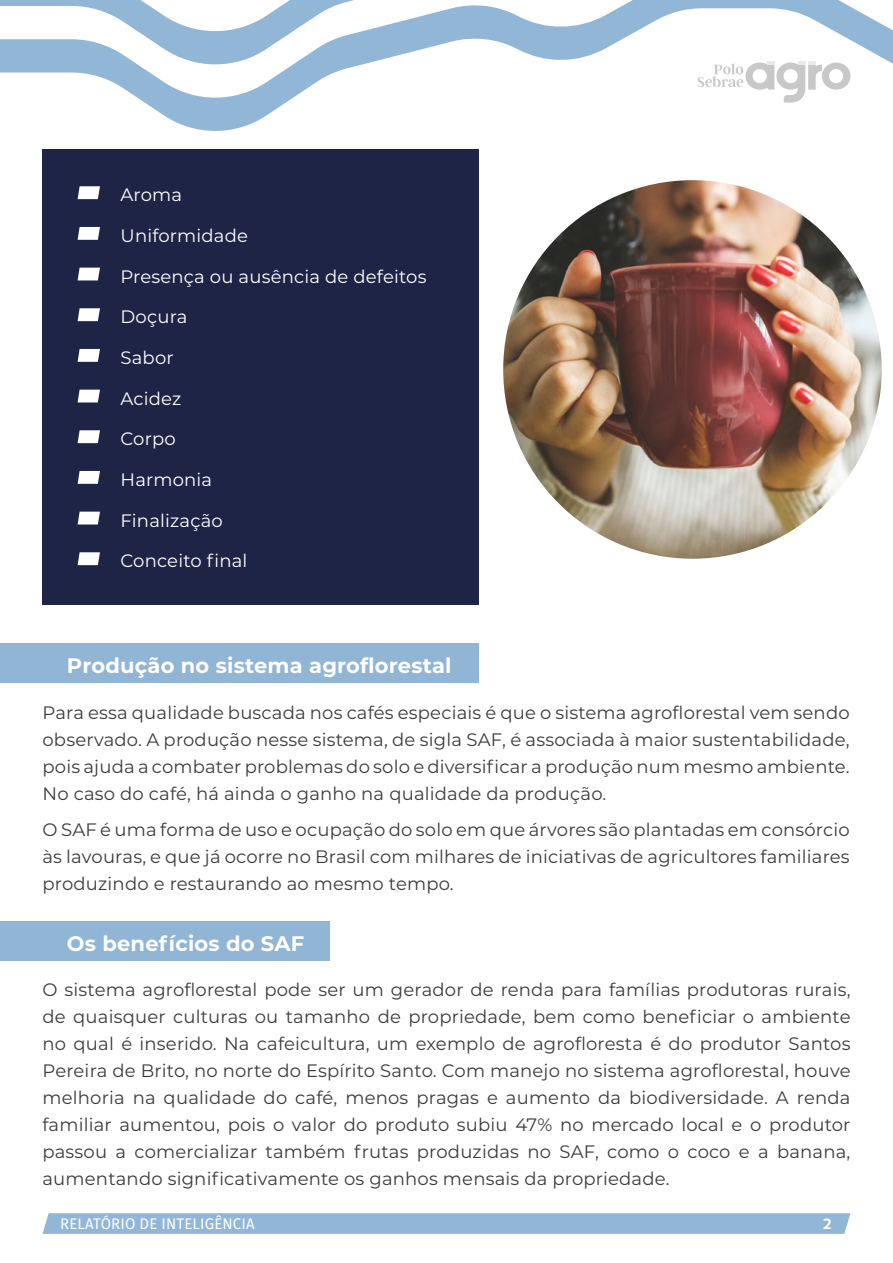
<style>
.page{position:relative;width:893px;height:1263px;background:#fff}
.page>*{position:absolute;margin:0;border:0;box-sizing:border-box;transform-origin:0 0}
.t1{font:700 21px "Montserrat";letter-spacing:.01em;color:#fff}
.t2{font:18px/27px "Montserrat";letter-spacing:.01em;color:#3c3c3c;text-align:justify}
.t3{font:18px "Montserrat";letter-spacing:.01em;color:#fff}
.t4{font:15px "Fira Sans";letter-spacing:.01em;color:#fff}
.t5{font:700 15px "Campuni";color:#fff}
</style>
<div class="page">
<svg style="left:0;top:70px;width:851px;height:61px"></svg>
<svg style="left:0;top:3px;width:893px;height:67px"></svg>
<svg style="left:0;top:0;width:844px;height:3px"></svg>
<svg style="left:43px;top:1213px;width:807px;height:21px;background:#93b7d6"></svg>
<svg style="left:697px;top:61px;width:153px;height:42px"></svg>
<div style="left:43px;top:149px;width:436px;height:455px;background:#1d2446"></div>
<svg style="left:78px;top:186px;width:22px;height:13px"></svg>
<svg style="left:78px;top:349px;width:22px;height:13px"></svg>
<svg style="left:78px;top:268px;width:22px;height:12px"></svg>
<svg style="left:78px;top:430px;width:22px;height:13px"></svg>
<svg style="left:78px;top:512px;width:22px;height:12px"></svg>
<svg style="left:78px;top:227px;width:22px;height:13px"></svg>
<svg style="left:78px;top:390px;width:22px;height:12px"></svg>
<svg style="left:78px;top:308px;width:22px;height:13px"></svg>
<svg style="left:78px;top:471px;width:22px;height:13px"></svg>
<svg style="left:78px;top:552px;width:22px;height:13px"></svg>
<img style="left:503px;top:180px;width:379px;height:379px;border-radius:189px">
<div style="left:0;top:922px;width:330px;height:39px;background:#90b5d5"></div>
<div style="left:0;top:644px;width:478px;height:39px;background:#90b5d5"></div>
<p class="t3" style="left:121px;top:183px;width:63px">Aroma</p>
<p class="t3" style="left:121px;top:223px;width:129px">Uniformidade</p>
<p class="t3" style="left:121px;top:264px;width:307px">Presença ou ausência de defeitos</p>
<p class="t3" style="left:121px;top:305px;width:68px">Doçura</p>
<p class="t3" style="left:121px;top:345px;width:55px">Sabor</p>
<p class="t3" style="left:121px;top:386px;width:62px">Acidez</p>
<p class="t3" style="left:121px;top:427px;width:57px">Corpo</p>
<p class="t3" style="left:121px;top:467px;width:93px">Harmonia</p>
<p class="t3" style="left:121px;top:508px;width:104px">Finalização</p>
<p class="t3" style="left:121px;top:549px;width:128px">Conceito final</p>
<p class="t1" style="left:67px;top:650px;width:386px">Produção no sistema agroflorestal</p>
<p class="t2" style="left:43px;top:698px;width:809px">Para essa qualidade buscada nos cafés especiais é que o sistema agroflorestal vem sendo observado. A produção nesse sistema, de sigla SAF, é associada à maior sustentabilidade, pois ajuda a combater problemas do solo e diversificar a produção num mesmo ambiente.<br>No caso do café, há ainda o ganho na qualidade da produção.</p>
<p class="t2" style="left:43px;top:815px;width:809px">O SAF é uma forma de uso e ocupação do solo em que árvores são plantadas em consórcio às lavouras, e que já ocorre no Brasil com milhares de iniciativas de agricultores familiares produzindo e restaurando ao mesmo tempo.</p>
<p class="t1" style="left:67px;top:928px;width:239px">Os benefícios do SAF</p>
<p class="t2" style="left:43px;top:975px;width:809px">O sistema agroflorestal pode ser um gerador de renda para famílias produtoras rurais, de quaisquer culturas ou tamanho de propriedade, bem como beneficiar o ambiente no qual é inserido. Na cafeicultura, um exemplo de agrofloresta é do produtor Santos Pereira de Brito, no norte do Espírito Santo. Com manejo no sistema agroflorestal, houve melhoria na qualidade do café, menos pragas e aumento da biodiversidade. A renda familiar aumentou, pois o valor do produto subiu 47% no mercado local e o produtor passou a comercializar também frutas produzidas no SAF, como o coco e a banana, aumentando significativamente os ganhos mensais da propriedade.</p>
<p class="t4" style="left:60px;top:1213px;width:196px">RELATÓRIO DE INTELIGÊNCIA</p>
<p class="t5" style="left:823px;top:1214px;width:10px">2</p>
</div>
